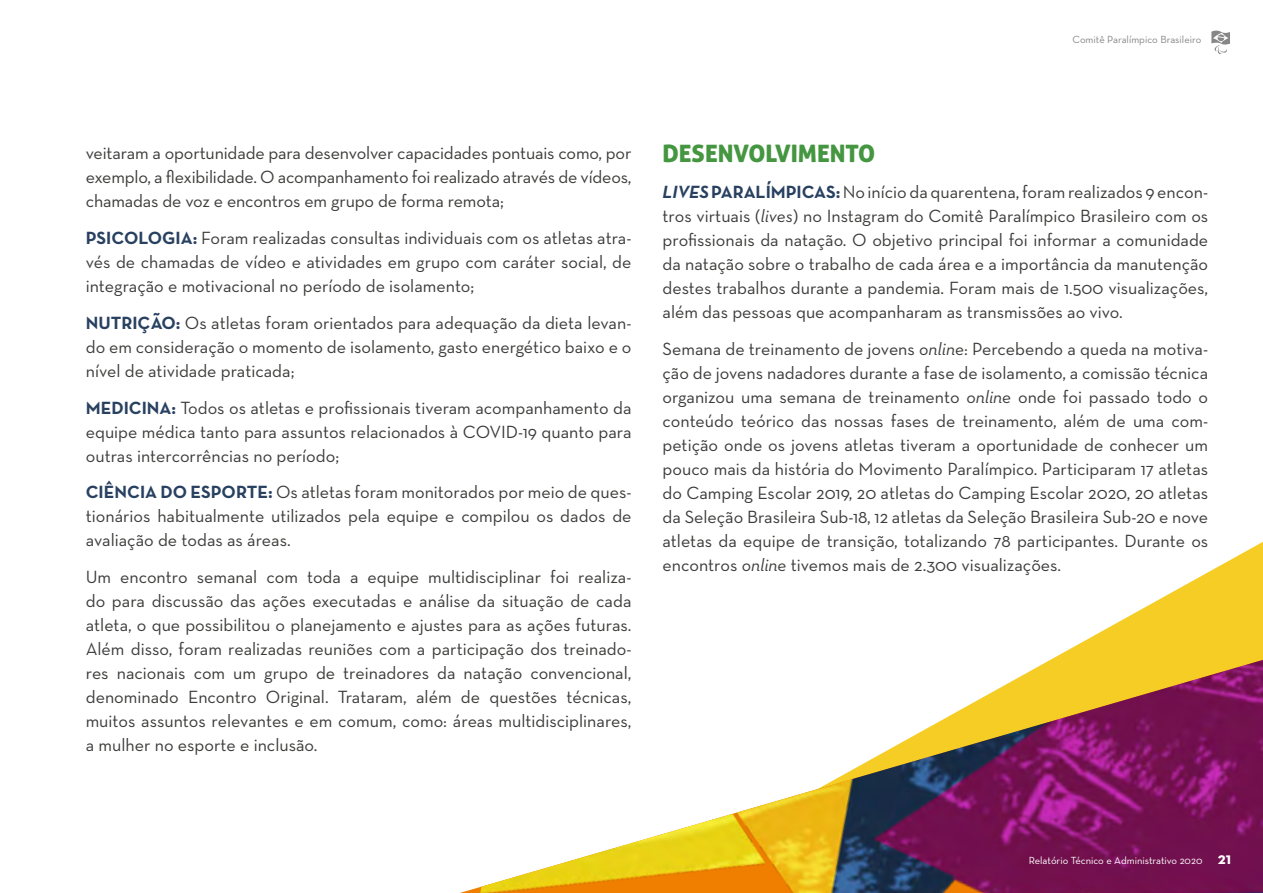
<style>
.page{position:relative;width:1263px;height:893px;background:#fff}
.page>*{position:absolute;margin:0;border:0;box-sizing:border-box;transform-origin:0 0}
.t1{font:24px "Aller Display";color:#459640}
.t2{font:18px/24px "Neutra Text";color:#3c3c3b;text-align:justify}
.t3{font:10.5px "Neutra Text";color:#fff}
.t4{font:10.5px "Neutra Text";color:#878787}
.s1{font-weight:700;color:#294161}
.s2{font-weight:700;font-style:italic;color:#294161}
.s3{font-style:italic}
.s4{font-weight:700;font-size:16.5px}
</style>
<div class="page">
<svg style="left:1050px;top:542px;width:213px;height:118px"></svg>
<img style="left:480px;top:660px;width:783px;height:233px">
<svg style="left:1211px;top:30px;width:19px;height:24px"></svg>
<p class="t4" style="left:1072px;top:33px;width:130px">Comitê Paralímpico Brasileiro</p>
<p class="t2" style="left:86px;top:141px;width:547px">veitaram a oportunidade para desenvolver capacidades pontuais como, por exemplo, a flexibilidade. O acompanhamento foi realizado através de vídeos, chamadas de voz e encontros em grupo de forma remota;</p>
<p class="t2" style="left:86px;top:226px;width:547px"><span class="s1">PSICOLOGIA:</span> Foram realizadas consultas individuais com os atletas atra&shy;vés de chamadas de vídeo e atividades em grupo com caráter social, de integração e motivacional no período de isolamento;</p>
<p class="t2" style="left:86px;top:310px;width:547px"><span class="s1">NUTRIÇÃO:</span> Os atletas foram orientados para adequação da dieta levan&shy;do em consideração o momento de isolamento, gasto energético baixo e o nível de atividade praticada;</p>
<p class="t2" style="left:86px;top:395px;width:547px"><span class="s1">MEDICINA:</span> Todos os atletas e profissionais tiveram acompanhamento da equipe médica tanto para assuntos relacionados à COVID-19 quanto para outras intercorrências no período;</p>
<p class="t2" style="left:86px;top:480px;width:547px"><span class="s1">CIÊNCIA DO ESPORTE:</span> Os atletas foram monitorados por meio de ques&shy;tionários habitualmente utilizados pela equipe e compilou os dados de avaliação de todas as áreas.</p>
<p class="t2" style="left:86px;top:565px;width:547px">Um encontro semanal com toda a equipe multidisciplinar foi realiza&shy;do para discussão das ações executadas e análise da situação de cada atleta, o que possibilitou o planejamento e ajustes para as ações futuras.<br>Além disso, foram realizadas reuniões com a participação dos treinado&shy;res nacionais com um grupo de treinadores da natação convencional, denominado Encontro Original. Trataram, além de questões técnicas, muitos assuntos relevantes e em comum, como: áreas multidisciplinares, a mulher no esporte e inclusão.</p>
<h1 class="t1" style="left:662px;top:138px;width:214px">DESENVOLVIMENTO</h1>
<p class="t2" style="left:662px;top:180px;width:547px"><span class="s2">LIVES</span> <span class="s1">PARALÍMPICAS:</span> No início da quarentena, foram realizados 9 encon&shy;tros virtuais (<span class="s3">lives</span>) no Instagram do Comitê Paralímpico Brasileiro com os profissionais da natação. O objetivo principal foi informar a comunidade da natação sobre o trabalho de cada área e a importância da manutenção destes trabalhos durante a pandemia. Foram mais de 1.500 visualizações, além das pessoas que acompanharam as transmissões ao vivo.</p>
<p class="t2" style="left:662px;top:337px;width:547px">Semana de treinamento de jovens <span class="s3">online</span>: Percebendo a queda na motiva&shy;ção de jovens nadadores durante a fase de isolamento, a comissão técnica organizou uma semana de treinamento <span class="s3">online</span> onde foi passado todo o conteúdo teórico das nossas fases de treinamento, além de uma com&shy;petição onde os jovens atletas tiveram a oportunidade de conhecer um pouco mais da história do Movimento Paralímpico. Participaram 17 atletas do Camping Escolar 2019, 20 atletas do Camping Escolar 2020, 20 atletas da Seleção Brasileira Sub-18, 12 atletas da Seleção Brasileira Sub-20 e nove atletas da equipe de transição, totalizando 78 participantes. Durante os encontros <span class="s3">online</span> tivemos mais de 2.300 visualizações.</p>
<p class="t3" style="left:1029px;top:854px;width:204px">Relatório Técnico e Administrativo 2020 <span class="s4">21</span></p>
</div>
